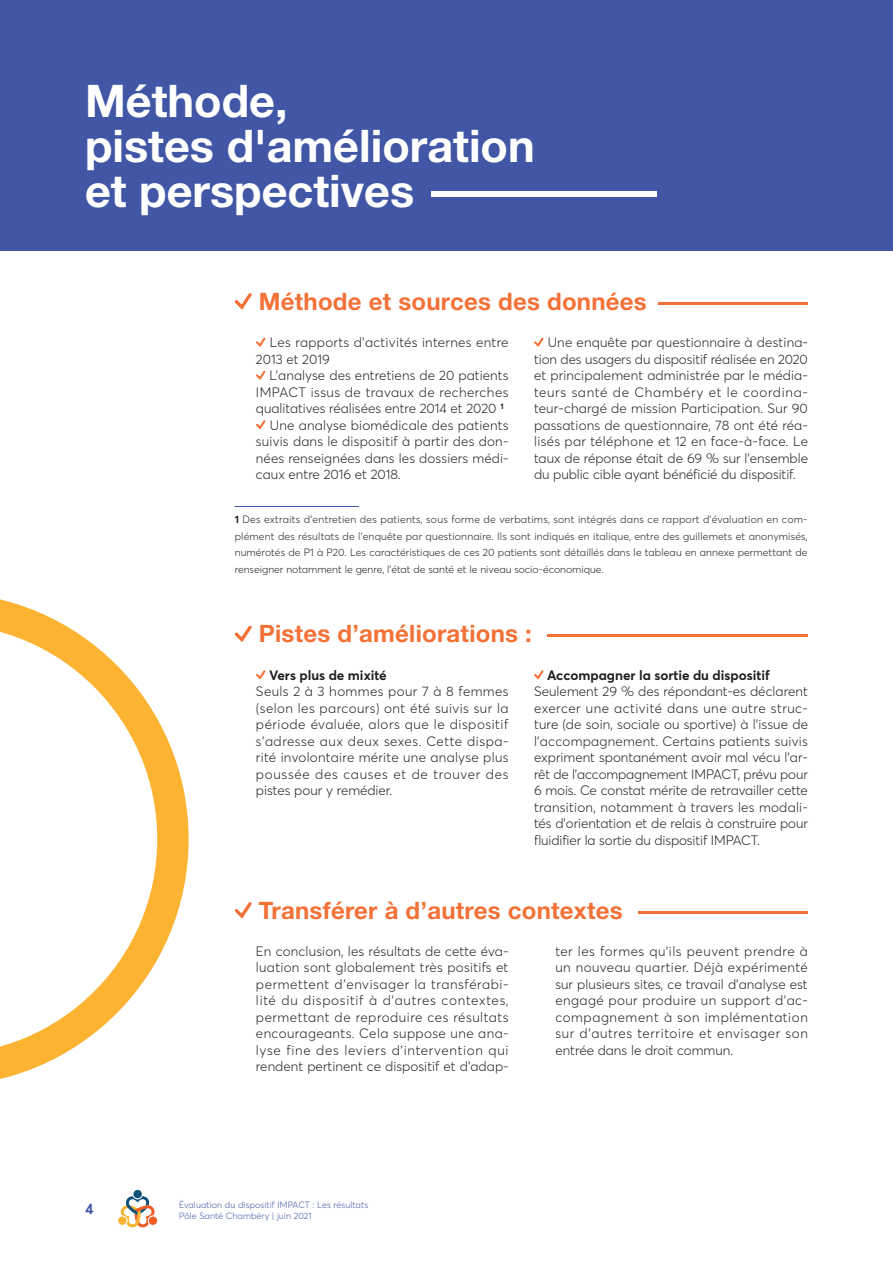
<style>
.page{position:relative;width:893px;height:1263px;background:#fff}
.page>*{position:absolute;margin:0;border:0;box-sizing:border-box;transform-origin:0 0}
.t1{font:700 45px/45px "Helvetica Neue LT Std";color:#fff}
.t2{font:700 24px "Helvetica Neue LT Std";letter-spacing:.01em;color:#f37136}
.t3{font:700 15px "Averta";color:#4157a6}
.t4{font:300 13.5px/16.5px "Averta";letter-spacing:.005em;color:#231f20;text-align:justify}
.t5{font:700 13.5px "Averta";color:#231f20}
.t6{font:300 13.5px "Averta";letter-spacing:.03em;color:#231f20}
.t7{font:300 10.5px/16.5px "Averta";color:#231f20;text-align:justify}
.t8{font:300 9px/10.8px "Averta";letter-spacing:.01em;color:#4157a6}
.s1{font-weight:700}
</style>
<div class="page">
<div style="left:0;top:0;width:893px;height:251px;background:#4157a6"></div>
<svg style="left:0;top:599px;width:189px;height:480px"></svg>
<hr style="left:235px;top:506px;width:124px;height:1px;background:#4157a6">
<div style="left:432px;top:191px;width:225px;height:6px;background:#fff"></div>
<svg style="left:234px;top:293px;width:18px;height:17px"></svg>
<svg style="left:256px;top:337px;width:10px;height:10px"></svg>
<svg style="left:256px;top:370px;width:10px;height:10px"></svg>
<svg style="left:256px;top:420px;width:10px;height:10px"></svg>
<svg style="left:534px;top:337px;width:10px;height:10px"></svg>
<hr style="left:658px;top:302px;width:150px;height:3px;background:#f37136">
<svg style="left:234px;top:625px;width:18px;height:18px"></svg>
<svg style="left:256px;top:670px;width:10px;height:10px"></svg>
<hr style="left:547px;top:634px;width:261px;height:3px;background:#f37136">
<svg style="left:534px;top:670px;width:10px;height:10px"></svg>
<svg style="left:234px;top:902px;width:18px;height:17px"></svg>
<hr style="left:638px;top:911px;width:170px;height:3px;background:#f37136">
<img style="left:118px;top:1190px;width:40px;height:38px">
<h1 class="t1" style="left:85px;top:78px;width:451px">Méthode,<br>pistes d'amélioration et perspectives</h1>
<h2 class="t2" style="left:259px;top:286px;width:389px">Méthode et sources des données</h2>
<p class="t4" style="left:256px;top:333px;width:254px;text-indent:14px">Les rapports d’activités internes entre<br>2013 et 2019</p>
<p class="t4" style="left:270px;top:366px;width:241px">L’analyse des entretiens de 20 patients</p>
<p class="t6" style="left:256px;top:382px;width:254px">IMPACT issus de travaux de recherches</p>
<p class="t4" style="left:256px;top:399px;width:249px">qualitatives réalisées entre 2014 et 2020 <sup>1</sup></p>
<p class="t4" style="left:270px;top:416px;width:240px">Une analyse biomédicale des patients</p>
<p class="t4" style="left:256px;top:432px;width:254px">suivis dans le dispositif à partir des don-</p>
<p class="t4" style="left:256px;top:449px;width:254px">nées renseignées dans les dossiers médi-</p>
<p class="t4" style="left:256px;top:465px;width:146px">caux entre 2016 et 2018.</p>
<p class="t4" style="left:534px;top:333px;width:275px;text-indent:14px">Une enquête par questionnaire à destina&shy;tion des usagers du dispositif réalisée en 2020 et principalement administrée par le média&shy;teurs santé de Chambéry et le coordina&shy;teur-chargé de mission Participation. Sur 90 passations de questionnaire, 78 ont été réa&shy;lisés par téléphone et 12 en face-à-face. Le taux de réponse était de 69 % sur l’ensemble du public cible ayant bénéficié du dispositif.</p>
<p class="t7" style="left:235px;top:511px;width:575px"><span class="s1">1</span> Des extraits d’entretien des patients, sous forme de verbatims, sont intégrés dans ce rapport d’évaluation en com&shy;plément des résultats de l’enquête par questionnaire. Ils sont indiqués en italique, entre des guillemets et anonymisés, numérotés de P1 à P20. Les caractéristiques de ces 20 patients sont détaillés dans le tableau en annexe permettant de renseigner notamment le genre, l’état de santé et le niveau socio-économique.</p>
<h2 class="t2" style="left:259px;top:619px;width:274px">Pistes d’améliorations :</h2>
<p class="t5" style="left:269px;top:665px;width:119px">Vers plus de mixité</p>
<p class="t4" style="left:256px;top:682px;width:254px">Seuls 2 à 3 hommes pour 7 à 8 femmes (selon les parcours) ont été suivis sur la période évaluée, alors que le dispositif s’adresse aux deux sexes. Cette dispa&shy;rité involontaire mérite une analyse plus poussée des causes et de trouver des pistes pour y remédier.</p>
<p class="t5" style="left:547px;top:665px;width:224px">Accompagner la sortie du dispositif</p>
<p class="t4" style="left:534px;top:682px;width:275px">Seulement 29 % des répondant-es déclarent exercer une activité dans une autre struc&shy;ture (de soin, sociale ou sportive) à l’issue de l’accompagnement. Certains patients suivis expriment spontanément avoir mal vécu l’ar&shy;rêt de l’accompagnement IMPACT, prévu pour 6 mois. Ce constat mérite de retravailler cette transition, notamment à travers les modali&shy;tés d’orientation et de relais à construire pour fluidifier la sortie du dispositif IMPACT.</p>
<h2 class="t2" style="left:259px;top:895px;width:365px">Transférer à d’autres contextes</h2>
<p class="t4" style="left:256px;top:942px;width:254px">En conclusion, les résultats de cette éva&shy;luation sont globalement très positifs et permettent d’envisager la transférabi&shy;lité du dispositif à d’autres contextes, permettant de reproduire ces résultats encourageants. Cela suppose une ana&shy;lyse fine des leviers d’intervention qui rendent pertinent ce dispositif et d’adap-</p>
<p class="t4" style="left:555px;top:942px;width:254px">ter les formes qu’ils peuvent prendre à un nouveau quartier. Déjà expérimenté sur plusieurs sites, ce travail d’analyse est engagé pour produire un support d’ac&shy;compagnement à son implémentation sur d’autres territoire et envisager son entrée dans le droit commun.</p>
<p class="t3" style="left:85px;top:1198px;width:10px">4</p>
<p class="t8" style="left:179px;top:1199px;width:191px">Évaluation du dispositif IMPACT : Les résultats<br>Pôle Santé Chambéry | juin 2021</p>
</div>
